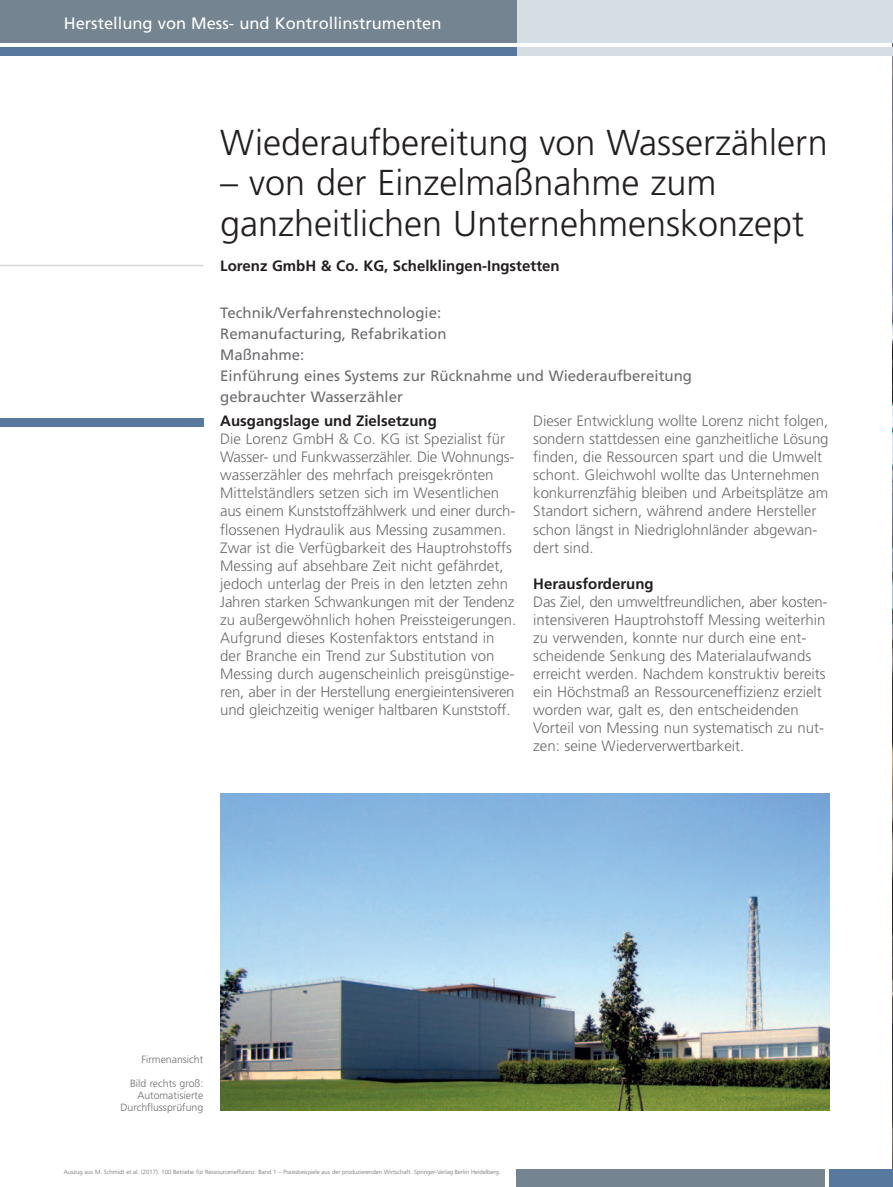
<style>
.page{position:relative;width:893px;height:1187px;background:#fff}
.page>*{position:absolute;margin:0;border:0;box-sizing:border-box;transform-origin:0 0}
.t1{font:300 36px/40.5px "Frutiger LT Std";color:#231f20}
.t2{font:16.5px "Frutiger LT Std";color:#fff}
.t3{font:300 15px/18px "Frutiger LT Std";color:#6c6d70}
.t4{font:15px/21px "Frutiger LT Std";color:#6c6d70}
.t5{font:700 15px "Frutiger LT Std";color:#231f20}
.t6{font:300 10.5px/12px "Frutiger LT Std";color:#6c6d70;text-align:right}
.t7{font:300 6px "Frutiger LT Std";color:#6c6d70}
</style>
<div class="page">
<img style="left:892px;top:0;width:1px;height:1186px">
<div style="left:516px;top:1169px;width:309px;height:17px;background:#748491"></div>
<div style="left:829px;top:1169px;width:64px;height:17px;background:#59789d"></div>
<img style="left:220px;top:793px;width:609px;height:317px">
<hr style="left:0;top:265px;width:203px;height:1px;background:#d5d6d8">
<div style="left:0;top:418px;width:203px;height:8px;background:#59789d"></div>
<div style="left:516px;top:0;width:377px;height:43px;background:#d5dee3"></div>
<div style="left:516px;top:47px;width:377px;height:8px;background:#d5dee3"></div>
<div style="left:0;top:0;width:516px;height:43px;background:#748491"></div>
<div style="left:0;top:47px;width:516px;height:8px;background:#59789d"></div>
<p class="t2" style="left:64px;top:14px;width:379px">Herstellung von Mess- und Kontrollinstrumenten</p>
<h1 class="t1" style="left:220px;top:122px;width:609px">Wiederaufbereitung von Wasserzählern</h1>
<h1 class="t1" style="left:220px;top:163px;width:585px">– von der Einzelmaßnahme zum ganzheitlichen Unternehmenskonzept</h1>
<p class="t5" style="left:220px;top:257px;width:341px">Lorenz GmbH &amp; Co. KG, Schelklingen-Ingstetten</p>
<p class="t4" style="left:220px;top:302px;width:473px">Technik/Verfahrenstechnologie:<br>Remanufacturing, Refabrikation<br>Maßnahme:<br>Einführung eines Systems zur Rücknahme und Wiederaufbereitung gebrauchter Wasserzähler</p>
<p class="t3" style="left:533px;top:412px;width:297px">Dieser Entwicklung wollte Lorenz nicht folgen, sondern stattdessen eine ganzheitliche Lösung finden, die Ressourcen spart und die Umwelt schont. Gleichwohl wollte das Unternehmen konkurrenzfähig bleiben und Arbeitsplätze am Standort sichern, während andere Hersteller schon längst in Niedriglohnländer abgewan&shy;dert sind.</p>
<p class="t5" style="left:533px;top:574px;width:122px">Herausforderung</p>
<p class="t3" style="left:533px;top:592px;width:296px">Das Ziel, den umweltfreundlichen, aber kosten&shy;intensiveren Hauptrohstoff Messing weiterhin zu verwenden, konnte nur durch eine ent&shy;scheidende Senkung des Materialaufwands erreicht werden. Nachdem konstruktiv bereits ein Höchstmaß an Ressourceneffizienz erzielt worden war, galt es, den entscheidenden Vorteil von Messing nun systematisch zu nut&shy;zen: seine Wiederverwertbarkeit.</p>
<p class="t5" style="left:220px;top:412px;width:218px">Ausgangslage und Zielsetzung</p>
<p class="t3" style="left:220px;top:430px;width:297px">Die Lorenz GmbH &amp; Co. KG ist Spezialist für Wasser- und Funkwasserzähler. Die Wohnungs&shy;wasserzähler des mehrfach preisgekrönten Mittelständlers setzen sich im Wesentlichen aus einem Kunststoffzählwerk und einer durch&shy;flossenen Hydraulik aus Messing zusammen.<br>Zwar ist die Verfügbarkeit des Hauptrohstoffs Messing auf absehbare Zeit nicht gefährdet, jedoch unterlag der Preis in den letzten zehn Jahren starken Schwankungen mit der Tendenz zu außergewöhnlich hohen Preissteigerungen.<br>Aufgrund dieses Kostenfaktors entstand in der Branche ein Trend zur Substitution von Messing durch augenscheinlich preisgünstige&shy;ren, aber in der Herstellung energieintensiveren und gleichzeitig weniger haltbaren Kunststoff.</p>
<p class="t6" style="left:141px;top:1053px;width:63px">Firmenansicht</p>
<p class="t6" style="left:121px;top:1077px;width:84px">Bild rechts groß:<br>Automatisierte<br>Durchflussprüfung</p>
<p class="t7" style="left:64px;top:1168px;width:438px">Auszug aus M. Schmidt et al. (2017): 100 Betriebe für Ressourceneffizienz. Band 1 – Praxisbeispiele aus der produzierenden Wirtschaft. Springer-Verlag Berlin Heidelberg.</p>
</div>
